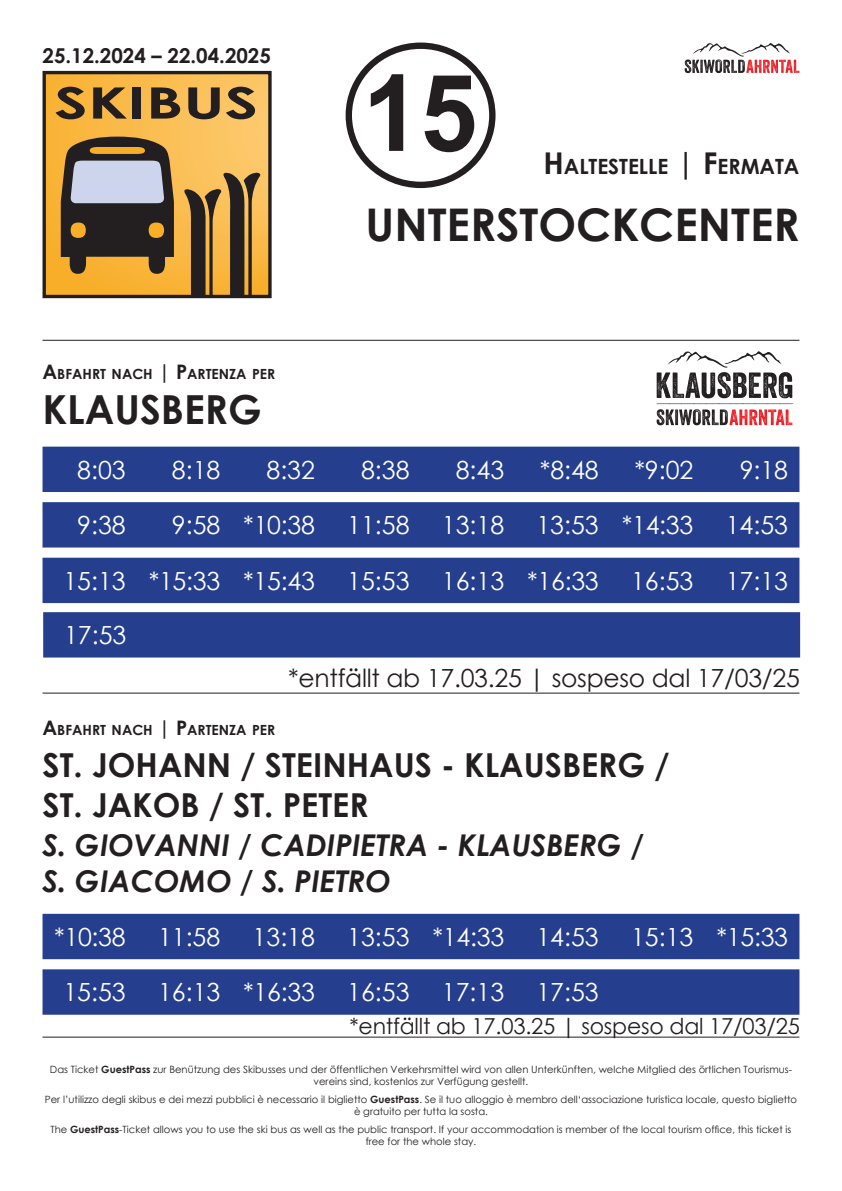
<style>
.page{position:relative;width:842px;height:1191px;background:#fff}
.page>*{position:absolute;margin:0;border:0;box-sizing:border-box;transform-origin:0 0}
.t1{font:700 106.6px "Arial Narrow";color:#231f20;scale:1.18 1}
.t2{font:700 45px "Century Gothic";color:#231f20}
.t3{font:700 43.3px "Century Gothic";color:#231f20;scale:1.49 1}
.t4{font:700 40px "Century Gothic";color:#231f20}
.t5{font:700 33px/39.6px "Century Gothic";color:#231f20}
.t6{font:italic 700 30px/36px "Century Gothic";color:#231f20}
.t7{font:25px "Century Gothic";color:#fff}
.t8{font:25px "Century Gothic";letter-spacing:-.01em;color:#231f20}
.t9{font:22px "Century Gothic";letter-spacing:-.01em;color:#231f20}
.t10{font:700 21px "Century Gothic";color:#231f20}
.t11{font:700 20.5px "Century Gothic";color:#231f20}
.t12{font:700 14px "Century Gothic";color:#231f20}
.t13{font:10px/12px "Century Gothic";color:#231f20;text-align:center}
.s1{font-size:30px}
.s2{font-size:20px}
.s3{font-weight:700}
</style>
<div class="page">
<img style="left:47px;top:75px;width:221px;height:219px">
<div style="left:43px;top:71px;width:229px;height:227px;border:3px solid #231f20"></div>
<svg style="left:61px;top:137px;width:113px;height:137px"></svg>
<div style="left:149px;top:222px;width:15px;height:16px;background:#f9ae25;border-radius:50%"></div>
<svg style="left:184px;top:171px;width:76px;height:124px"></svg>
<hr style="left:43px;top:340px;width:756px;height:1px;background:#231f20">
<svg style="left:685px;top:43px;width:114px;height:30px"></svg>
<hr style="left:43px;top:1036px;width:756px;height:1px;background:#231f20">
<hr style="left:43px;top:692px;width:756px;height:1px;background:#231f20">
<div style="left:43px;top:913px;width:756px;height:46px;background:#253f8e"></div>
<div style="left:43px;top:969px;width:756px;height:45px;background:#253f8e"></div>
<div style="left:43px;top:446px;width:756px;height:46px;background:#253f8e"></div>
<div style="left:43px;top:502px;width:756px;height:45px;background:#253f8e"></div>
<div style="left:43px;top:557px;width:756px;height:46px;background:#253f8e"></div>
<svg style="left:657px;top:351px;width:136px;height:74px"></svg>
<div style="left:43px;top:612px;width:757px;height:45px;background:#253f8e"></div>
<div style="left:346px;top:43px;width:149px;height:145px;border:6px solid #231f20;border-radius:50%"></div>
<h3 class="t11" style="left:43px;top:40px;width:230px">25.12.2024 – 22.04.2025</h3>
<h3 class="t3" style="left:54px;top:70px;width:138px">SKIBUS</h3>
<h1 class="t1" style="left:363px;top:33px;width:99px">15</h1>
<h3 class="t10" style="left:543px;top:150px;width:258px"><span class="s1">H</span>ALTESTELLE <span class="s1">| F</span>ERMATA</h3>
<h2 class="t2" style="left:366px;top:191px;width:435px">UNTERSTOCKCENTER</h2>
<h3 class="t12" style="left:43px;top:364px;width:234px"><span class="s2">A</span>BFAHRT NACH <span class="s2">| P</span>ARTENZA PER</h3>
<h3 class="t4" style="left:43px;top:379px;width:221px">KLAUSBERG</h3>
<h3 class="t7" style="left:77px;top:452px;width:50px">8:03</h3>
<h3 class="t7" style="left:172px;top:452px;width:50px">8:18</h3>
<h3 class="t7" style="left:266px;top:452px;width:50px">8:32</h3>
<h3 class="t7" style="left:361px;top:452px;width:50px">8:38</h3>
<h3 class="t7" style="left:456px;top:452px;width:50px">8:43</h3>
<h3 class="t7" style="left:540px;top:452px;width:61px">*8:48</h3>
<h3 class="t7" style="left:634px;top:452px;width:61px">*9:02</h3>
<h3 class="t7" style="left:740px;top:452px;width:50px">9:18</h3>
<h3 class="t7" style="left:77px;top:508px;width:50px">9:38</h3>
<h3 class="t7" style="left:172px;top:508px;width:145px">9:58 *10:38</h3>
<h3 class="t7" style="left:347px;top:508px;width:64px">11:58</h3>
<h3 class="t7" style="left:442px;top:508px;width:64px">13:18</h3>
<h3 class="t7" style="left:536px;top:508px;width:158px">13:53 *14:33</h3>
<h3 class="t7" style="left:726px;top:508px;width:64px">14:53</h3>
<h3 class="t7" style="left:63px;top:563px;width:253px">15:13 *15:33 *15:43</h3>
<h3 class="t7" style="left:347px;top:563px;width:64px">15:53</h3>
<h3 class="t7" style="left:442px;top:563px;width:158px">16:13 *16:33</h3>
<h3 class="t7" style="left:631px;top:563px;width:64px">16:53</h3>
<h3 class="t7" style="left:726px;top:563px;width:64px">17:13</h3>
<h3 class="t7" style="left:64px;top:618px;width:64px">17:53</h3>
<h3 class="t8" style="left:288px;top:660px;width:513px">*entfällt ab 17.03.25 | sospeso dal 17/03/25</h3>
<h3 class="t12" style="left:43px;top:719px;width:234px"><span class="s2">A</span>BFAHRT NACH <span class="s2">| P</span>ARTENZA PER</h3>
<h3 class="t5" style="left:43px;top:743px;width:628px">ST. JOHANN / STEINHAUS - KLAUSBERG /<br>ST. JAKOB / ST. PETER</h3>
<h3 class="t6" style="left:43px;top:826px;width:603px">S. GIOVANNI / CADIPIETRA - KLAUSBERG /<br>S. GIACOMO / S. PIETRO</h3>
<h3 class="t7" style="left:54px;top:919px;width:73px">*10:38</h3>
<h3 class="t7" style="left:158px;top:919px;width:64px">11:58</h3>
<h3 class="t7" style="left:253px;top:919px;width:64px">13:18</h3>
<h3 class="t7" style="left:347px;top:919px;width:158px">13:53 *14:33</h3>
<h3 class="t7" style="left:536px;top:919px;width:64px">14:53</h3>
<h3 class="t7" style="left:631px;top:919px;width:159px">15:13 *15:33</h3>
<h3 class="t7" style="left:63px;top:975px;width:64px">15:53</h3>
<h3 class="t7" style="left:158px;top:975px;width:158px">16:13 *16:33</h3>
<h3 class="t7" style="left:347px;top:975px;width:64px">16:53</h3>
<h3 class="t7" style="left:442px;top:975px;width:64px">17:13</h3>
<h3 class="t7" style="left:536px;top:975px;width:64px">17:53</h3>
<h3 class="t9" style="left:349px;top:1010px;width:452px">*entfällt ab 17.03.25 | sospeso dal 17/03/25</h3>
<p class="t13" style="left:50px;top:1063px;width:744px">Das Ticket <span class="s3">GuestPass</span> zur Benützung des Skibusses und der öffentlichen Verkehrsmittel wird von allen Unterkünften, welche Mitglied des örtlichen Tourismus&shy;vereins sind, kostenlos zur Verfügung gestellt.</p>
<p class="t13" style="left:45px;top:1093px;width:754px">Per l’utilizzo degli skibus e dei mezzi pubblici è necessario il biglietto <span class="s3">GuestPass</span>. Se il tuo alloggio è membro dell‘associazione turistica locale, questo biglietto è gratuito per tutta la sosta.</p>
<p class="t13" style="left:50px;top:1123px;width:742px">The <span class="s3">GuestPass</span>-Ticket allows you to use the ski bus as well as the public transport. If your accommodation is member of the local tourism office, this ticket is free for the whole stay.</p>
</div>
